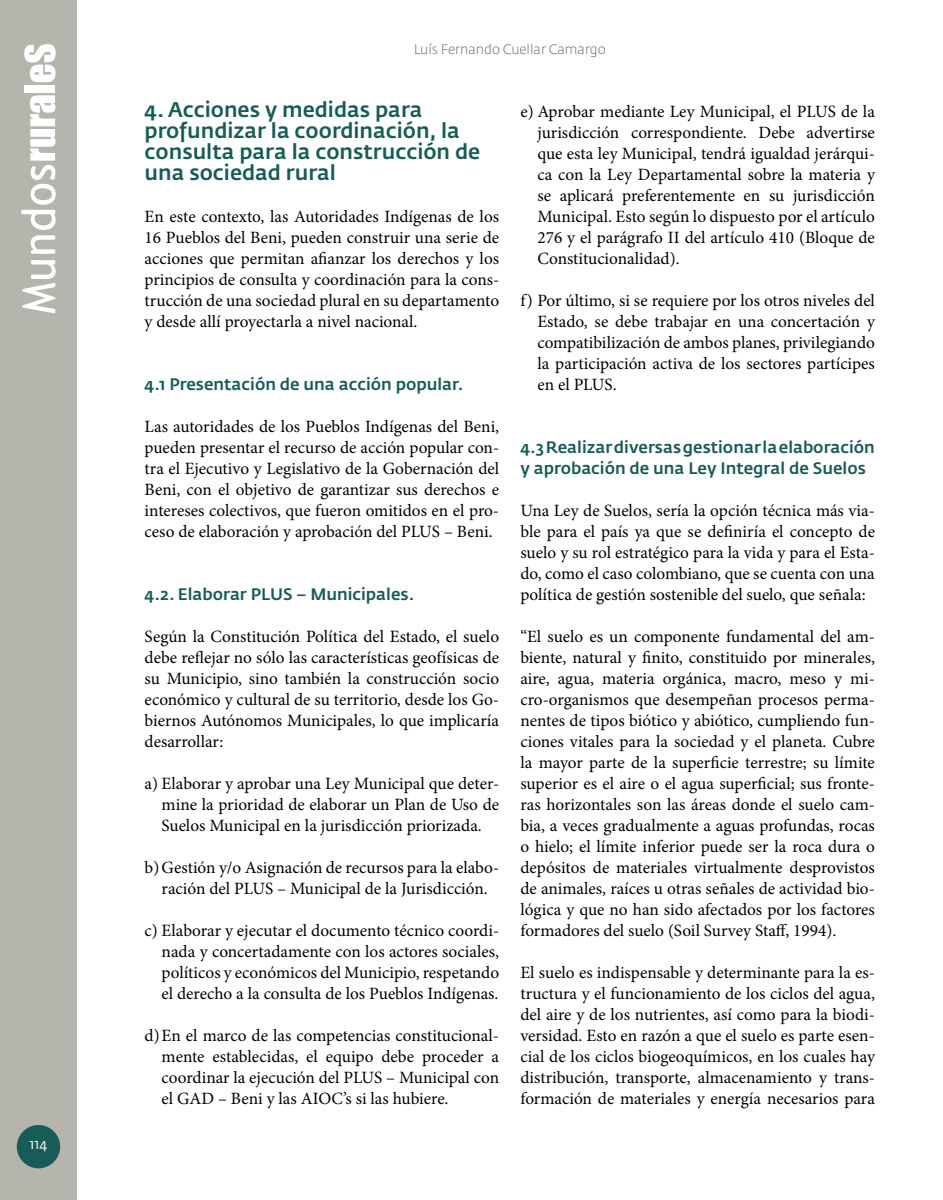
<style>
.page{position:relative;width:943px;height:1200px;background:#fff}
.page>*{position:absolute;margin:0;border:0;box-sizing:border-box;transform-origin:0 0}
.t1{font:500 21px/21px "Fedra Sans Std";color:#185c57}
.t2{font:17.25px/21px "Minion Pro";color:#000;text-align:justify}
.t3{font:500 16.5px/21px "Fedra Sans Std";color:#185c57}
.t4{font:14.25px "Fedra Sans Std";color:#fff}
.t5{font:300 13.5px "Fedra Sans Std";color:#706f6f}
</style>
<div class="page">
<div style="left:0;top:0;width:77px;height:1200px;background:#b5b5ad"></div>
<div style="left:17px;top:1125px;width:43px;height:43px;background:#185c57;border-radius:50%"></div>
<svg style="left:22px;top:260px;width:34px;height:53px"></svg>
<svg style="left:21px;top:95px;width:35px;height:159px"></svg>
<div style="left:25px;top:85px;width:30px;height:8px;background:#fff"></div>
<svg style="left:24px;top:44px;width:32px;height:38px"></svg>
<p class="t4" style="left:29px;top:1135px;width:20px">114</p>
<p class="t5" style="left:414px;top:41px;width:194px">Luís Fernando Cuellar Camargo</p>
<p class="t1" style="left:145px;top:99px;width:337px">4. Acciones y medidas para profundizar la coordinación, la consulta para la construcción de una sociedad rural</p>
<p class="t2" style="left:145px;top:206px;width:356px">En este contexto, las Autoridades Indígenas de los 16 Pueblos del Beni, pueden construir una serie de acciones que permitan afianzar los derechos y los principios de consulta y coordinación para la cons&shy;trucción de una sociedad plural en su departamento y desde allí proyectarla a nivel nacional.</p>
<p class="t3" style="left:145px;top:374px;width:320px">4.1 Presentación de una acción popular.</p>
<p class="t2" style="left:145px;top:416px;width:356px">Las autoridades de los Pueblos Indígenas del Beni, pueden presentar el recurso de acción popular con&shy;tra el Ejecutivo y Legislativo de la Gobernación del Beni, con el objetivo de garantizar sus derechos e intereses colectivos, que fueron omitidos en el pro&shy;ceso de elaboración y aprobación del PLUS – Beni.</p>
<p class="t3" style="left:145px;top:584px;width:271px">4.2. Elaborar PLUS – Municipales.</p>
<p class="t2" style="left:145px;top:626px;width:356px">Según la Constitución Política del Estado, el suelo debe reflejar no sólo las características geofísicas de su Municipio, sino también la construcción socio económico y cultural de su territorio, desde los Go&shy;biernos Autónomos Municipales, lo que implicaría desarrollar:</p>
<p class="t2" style="left:162px;top:773px;width:339px;text-indent:-17px">a) Elaborar y aprobar una Ley Municipal que deter&shy;mine la prioridad de elaborar un Plan de Uso de Suelos Municipal en la jurisdicción priorizada.</p>
<p class="t2" style="left:145px;top:857px;width:356px;text-align:center">b)Gestión y/o Asignación de recursos para la elabo&shy;ración del PLUS – Municipal de la Jurisdicción.</p>
<p class="t2" style="left:162px;top:920px;width:339px;text-indent:-17px">c) Elaborar y ejecutar el documento técnico coordi&shy;nada y concertadamente con los actores sociales, políticos y económicos del Municipio, respetando el derecho a la consulta de los Pueblos Indígenas.</p>
<p class="t2" style="left:162px;top:1025px;width:339px;text-indent:-17px">d)En el marco de las competencias constitucional&shy;mente establecidas, el equipo debe proceder a coordinar la ejecución del PLUS – Municipal con el GAD – Beni y las AIOC’s si las hubiere.</p>
<p class="t2" style="left:537px;top:101px;width:339px;text-indent:-17px">e) Aprobar mediante Ley Municipal, el PLUS de la jurisdicción correspondiente. Debe advertirse que esta ley Municipal, tendrá igualdad jerárqui&shy;ca con la Ley Departamental sobre la materia y se aplicará preferentemente en su jurisdicción Municipal. Esto según lo dispuesto por el artículo 276 y el parágrafo II del artículo 410 (Bloque de Constitucionalidad).</p>
<p class="t2" style="left:537px;top:290px;width:339px;text-indent:-17px">f) Por último, si se requiere por los otros niveles del Estado, se debe trabajar en una concertación y compatibilización de ambos planes, privilegiando la participación activa de los sectores partícipes en el PLUS.</p>
<p class="t3" style="left:520px;top:437px;width:356px">4.3 Realizar diversas gestionar la elaboración y aprobación de una Ley Integral de Suelos</p>
<p class="t2" style="left:520px;top:500px;width:356px">Una Ley de Suelos, sería la opción técnica más via&shy;ble para el país ya que se definiría el concepto de suelo y su rol estratégico para la vida y para el Esta&shy;do, como el caso colombiano, que se cuenta con una política de gestión sostenible del suelo, que señala:</p>
<p class="t2" style="left:520px;top:626px;width:356px">“El suelo es un componente fundamental del am&shy;biente, natural y finito, constituido por minerales, aire, agua, materia orgánica, macro, meso y mi&shy;cro-organismos que desempeñan procesos perma&shy;nentes de tipos biótico y abiótico, cumpliendo fun&shy;ciones vitales para la sociedad y el planeta. Cubre la mayor parte de la superficie terrestre; su límite superior es el aire o el agua superficial; sus fronte&shy;ras horizontales son las áreas donde el suelo cam&shy;bia, a veces gradualmente a aguas profundas, rocas o hielo; el límite inferior puede ser la roca dura o depósitos de materiales virtualmente desprovistos de animales, raíces u otras señales de actividad bio&shy;lógica y que no han sido afectados por los factores formadores del suelo (Soil Survey Staff, 1994).</p>
<p class="t2" style="left:520px;top:962px;width:356px">El suelo es indispensable y determinante para la es&shy;tructura y el funcionamiento de los ciclos del agua, del aire y de los nutrientes, así como para la biodi&shy;versidad. Esto en razón a que el suelo es parte esen&shy;cial de los ciclos biogeoquímicos, en los cuales hay distribución, transporte, almacenamiento y trans&shy;formación de materiales y energía necesarios para</p>
</div>
